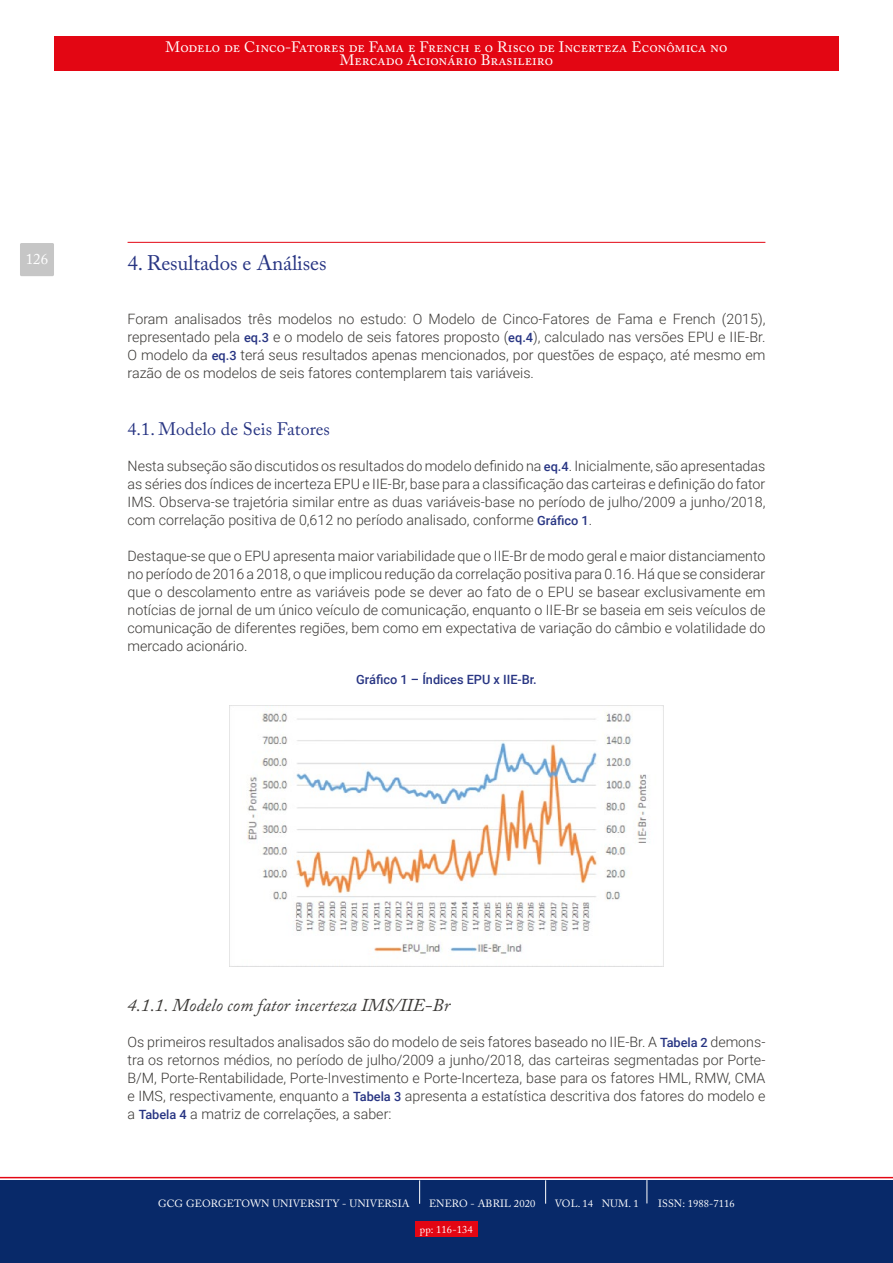
<style>
.page{position:relative;width:893px;height:1263px;background:#fff}
.page>*{position:absolute;margin:0;border:0;box-sizing:border-box;transform-origin:0 0}
.t1{font:21px "Adobe Caslon Pro";color:#283583}
.t2{font:italic 18px "Adobe Caslon Pro";letter-spacing:.005em;color:#3a3835}
.t3{font:18px "Adobe Caslon Pro";color:#283583}
.t4{font:15px/13.5px "Adobe Caslon Pro";letter-spacing:.005em;color:#fff;text-align:center}
.t5{font:300 14.25px/18px "Roboto";color:#3a3835;text-align:justify}
.t6{font:500 12.75px "Roboto";color:#283583}
.t7{font:10.5px "Adobe Caslon Pro";letter-spacing:.01em;color:#fff}
.s1{font-weight:500;font-size:12.75px;color:#283583}
</style>
<div class="page">
<div style="left:54px;top:37px;width:785px;height:34px;background:#e30613"></div>
<div style="left:0;top:1180px;width:893px;height:83px;background:#082969"></div>
<svg style="left:0;top:1177px;width:893px;height:27px"></svg>
<div style="left:415px;top:1221px;width:63px;height:16px;background:#e30613"></div>
<div style="left:20px;top:243px;width:34px;height:33px;background:#c6c6c6;border-radius:2px"></div>
<hr style="left:128px;top:242px;width:637px;height:1px;background:#e30613">
<img style="left:229px;top:705px;width:435px;height:262px">
<p class="t4" style="left:166px;top:40px;width:563px">Modelo de Cinco-Fatores de Fama e French e o Risco de Incerteza Econômica no<br>Mercado Acionário Brasileiro</p>
<p class="t4" style="left:26px;top:252px;width:24px">126</p>
<h1 class="t1" style="left:128px;top:250px;width:200px">4. Resultados e Análises</h1>
<p class="t5" style="left:128px;top:309px;width:639px">Foram analisados três modelos no estudo: O Modelo de Cinco-Fatores de Fama e French (2015), representado pela <span class="s1">eq.3</span> e o modelo de seis fatores proposto (<span class="s1">eq.4</span>), calculado nas versões EPU e IIE-Br.<br>O modelo da <span class="s1">eq.3</span> terá seus resultados apenas mencionados, por questões de espaço, até mesmo em razão de os modelos de seis fatores contemplarem tais variáveis.</p>
<p class="t3" style="left:128px;top:418px;width:204px">4.1. Modelo de Seis Fatores</p>
<p class="t5" style="left:128px;top:456px;width:639px">Nesta subseção são discutidos os resultados do modelo definido na <span class="s1">eq.4</span>. Inicialmente, são apresentadas as séries dos índices de incerteza EPU e IIE-Br, base para a classificação das carteiras e definição do fator IMS. Observa-se trajetória similar entre as duas variáveis-base no período de julho/2009 a junho/2018, com correlação positiva de 0,612 no período analisado, conforme <span class="s1">Gráfico 1</span>.</p>
<p class="t5" style="left:128px;top:546px;width:639px">Destaque-se que o EPU apresenta maior variabilidade que o IIE-Br de modo geral e maior distanciamento no período de 2016 a 2018, o que implicou redução da correlação positiva para 0.16. Há que se considerar que o descolamento entre as variáveis pode se dever ao fato de o EPU se basear exclusivamente em notícias de jornal de um único veículo de comunicação, enquanto o IIE-Br se baseia em seis veículos de comunicação de diferentes regiões, bem como em expectativa de variação do câmbio e volatilidade do mercado acionário.</p>
<p class="t6" style="left:356px;top:671px;width:182px">Gráfico 1 – Índices EPU x IIE-Br.</p>
<p class="t2" style="left:128px;top:994px;width:324px">4.1.1. Modelo com fator incerteza IMS/IIE-Br</p>
<p class="t5" style="left:128px;top:1032px;width:639px">Os primeiros resultados analisados são do modelo de seis fatores baseado no IIE-Br. A <span class="s1">Tabela 2</span> demons&shy;tra os retornos médios, no período de julho/2009 a junho/2018, das carteiras segmentadas por Porte-B/M, Porte-Rentabilidade, Porte-Investimento e Porte-Incerteza, base para os fatores HML, RMW, CMA e IMS, respectivamente, enquanto a <span class="s1">Tabela 3</span> apresenta a estatística descritiva dos fatores do modelo e a <span class="s1">Tabela 4</span> a matriz de correlações, a saber:</p>
<p class="t7" style="left:158px;top:1197px;width:253px">GCG GEORGETOWN UNIVERSITY - UNIVERSIA</p>
<p class="t7" style="left:429px;top:1197px;width:108px">ENERO - ABRIL 2020</p>
<p class="t7" style="left:555px;top:1197px;width:85px">VOL. 14 NUM. 1</p>
<p class="t7" style="left:658px;top:1197px;width:78px">ISSN: 1988-7116</p>
<p class="t7" style="left:420px;top:1223px;width:54px">pp: 116-134</p>
</div>
